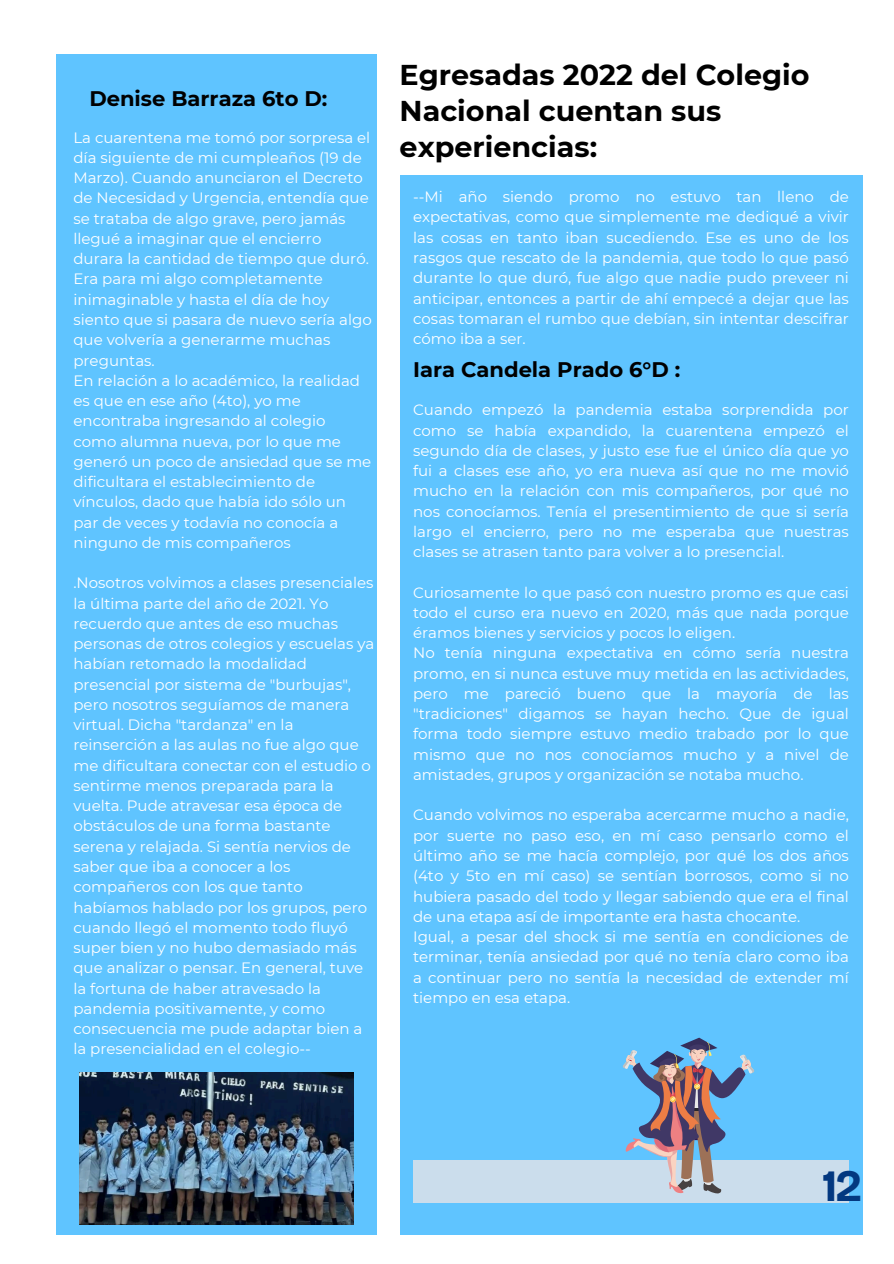
<style>
.page{position:relative;width:894px;height:1264px;background:#fff}
.page>*{position:absolute;margin:0;border:0;box-sizing:border-box;transform-origin:0 0}
.t1{font:700 44.7px "Bricolage Grotesque";color:#033880}
.t2{font:700 28.65px/35.8px "Montserrat";color:#000}
.t3{font:700 21px "Montserrat";color:#000001}
.t4{font:15px/20.2px "Montserrat";color:#fff;text-align:justify}
</style>
<div class="page">
<div style="left:56px;top:54px;width:321px;height:1180px;background:#5fc4ff"></div>
<div style="left:399px;top:174px;width:463px;height:1060px;background:#5fc4ff"></div>
<div style="left:413px;top:1160px;width:435px;height:42px;background:#cbddec"></div>
<img style="left:79px;top:1072px;width:275px;height:152px">
<svg style="left:623px;top:1037px;width:131px;height:157px"></svg>
<h1 class="t3" style="left:89px;top:86px;width:239px">Denise Barraza 6to D:</h1>
<p class="t4" style="left:73px;top:127px;width:300px;text-align:left">La cuarentena me tomó por sorpresa el día siguiente de mi cumpleaños (19 de Marzo). Cuando anunciaron el Decreto de Necesidad y Urgencia, entendía que se trataba de algo grave, pero jamás llegué a imaginar que el encierro durara la cantidad de tiempo que duró.<br>Era para mi algo completamente inimaginable y hasta el día de hoy siento que si pasara de nuevo sería algo que volvería a generarme muchas preguntas.</p>
<p class="t4" style="left:73px;top:370px;width:299px;text-align:left">En relación a lo académico, la realidad es que en ese año (4to), yo me encontraba ingresando al colegio como alumna nueva, por lo que me generó un poco de ansiedad que se me dificultara el establecimiento de vínculos, dado que había ido sólo un par de veces y todavía no conocía a ninguno de mis compañeros</p>
<p class="t4" style="left:73px;top:573px;width:302px;text-align:left">.Nosotros volvimos a clases presenciales la última parte del año de 2021. Yo recuerdo que antes de eso muchas personas de otros colegios y escuelas ya habían retomado la modalidad presencial por sistema de "burbujas", pero nosotros seguíamos de manera virtual. Dicha "tardanza" en la reinserción a las aulas no fue algo que me dificultara conectar con el estudio o sentirme menos preparada para la vuelta. Pude atravesar esa época de obstáculos de una forma bastante serena y relajada. Si sentía nervios de saber que iba a conocer a los compañeros con los que tanto habíamos hablado por los grupos, pero cuando llegó el momento todo fluyó super bien y no hubo demasiado más que analizar o pensar. En general, tuve la fortuna de haber atravesado la pandemia positivamente, y como consecuencia me pude adaptar bien a la presencialidad en el colegio--</p>
<p class="t2" style="left:399px;top:57px;width:411px">Egresadas 2022 del Colegio<br>Nacional cuentan sus experiencias:</p>
<p class="t4" style="left:413px;top:187px;width:437px">--Mi año siendo promo no estuvo tan lleno de expectativas, como que simplemente me dediqué a vivir las cosas en tanto iban sucediendo. Ese es uno de los rasgos que rescato de la pandemia, que todo lo que pasó durante lo que duró, fue algo que nadie pudo preveer ni anticipar, entonces a partir de ahí empecé a dejar que las cosas tomaran el rumbo que debían, sin intentar descifrar cómo iba a ser.</p>
<h2 class="t3" style="left:413px;top:357px;width:268px">Iara Candela Prado 6°D :</h2>
<p class="t4" style="left:413px;top:400px;width:437px">Cuando empezó la pandemia estaba sorprendida por como se había expandido, la cuarentena empezó el segundo día de clases, y justo ese fue el único día que yo fui a clases ese año, yo era nueva así que no me movió mucho en la relación con mis compañeros, por qué no nos conocíamos. Tenía el presentimiento de que si sería largo el encierro, pero no me esperaba que nuestras clases se atrasen tanto para volver a lo presencial.</p>
<p class="t4" style="left:413px;top:582px;width:437px">Curiosamente lo que pasó con nuestro promo es que casi todo el curso era nuevo en 2020, más que nada porque éramos bienes y servicios y pocos lo eligen.</p>
<p class="t4" style="left:413px;top:643px;width:437px">No tenía ninguna expectativa en cómo sería nuestra promo, en si nunca estuve muy metida en las actividades, pero me pareció bueno que la mayoría de las "tradiciones" digamos se hayan hecho. Que de igual forma todo siempre estuvo medio trabado por lo que mismo que no nos conocíamos mucho y a nivel de amistades, grupos y organización se notaba mucho.</p>
<p class="t4" style="left:413px;top:805px;width:437px">Cuando volvimos no esperaba acercarme mucho a nadie, por suerte no paso eso, en mí caso pensarlo como el último año se me hacía complejo, por qué los dos años (4to y 5to en mí caso) se sentían borrosos, como si no hubiera pasado del todo y llegar sabiendo que era el final de una etapa así de importante era hasta chocante.</p>
<p class="t4" style="left:413px;top:926px;width:437px">Igual, a pesar del shock si me sentía en condiciones de terminar, tenía ansiedad por qué no tenía claro como iba a continuar pero no sentía la necesidad de extender mí tiempo en esa etapa.</p>
<p class="t1" style="left:821px;top:1159px;width:42px">12</p>
</div>
